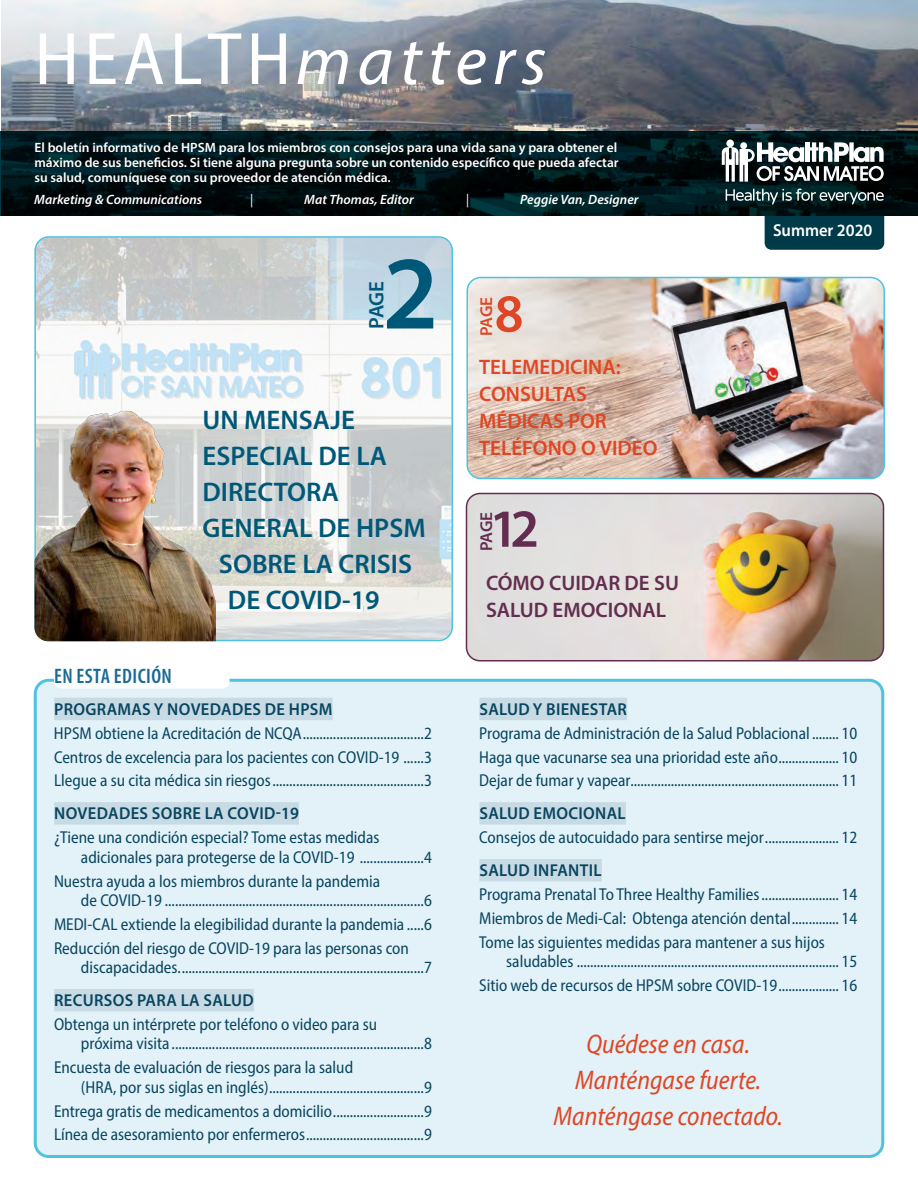
<style>
.page{position:relative;width:918px;height:1188px;background:#fff}
.page>*{position:absolute;margin:0;border:0;box-sizing:border-box;transform-origin:0 0}
.t1{font:600 105px "Myriad Pro";color:#005878}
.t2{font:italic 69px "Myriad Pro";letter-spacing:.09em;color:#fff}
.t3{font:600 54px "Myriad Pro";color:#632d4f}
.t4{font:600 54px "Myriad Pro";color:#df4625}
.t5{font:600 27px "Myriad Pro";color:#005878}
.t6{font:italic semi-condensed 27px/36px "Myriad Pro";color:#df4625;text-align:center;scale:.96 1}
.t7{font:600 21px/27px "Myriad Pro";color:#df4625}
.t8{font:600 21px/27px "Myriad Pro";color:#632d4f}
.t9{font:600 condensed 21px "Myriad Pro";letter-spacing:.02em;color:#186a95}
.t10{font:600 21px "Myriad Pro";color:#005878}
.t11{font:semi-condensed 17.25px/19.5px "Myriad Pro";color:#08455f;scale:.96 1}
.t12{font:600 17.25px "Myriad Pro";letter-spacing:.02em;color:#08455f;scale:.96 1}
.t13{font:600 17.25px "Myriad Pro";color:#fff;scale:.96 1}
.t14{font:600 17.25px "Myriad Pro";color:#df4625}
.t15{font:600 17.25px "Myriad Pro";color:#632d4f}
.t16{font:600 13.5px/15px "Myriad Pro";color:#fff;text-align:justify}
.t17{font:italic 600 13.5px "Myriad Pro";color:#fff}
.t18{font:13.5px "Myriad Pro";color:#fff}
.t19{font:semi-condensed 13.5px "Myriad Pro";color:#fff}
.s1{font-style:normal;font-stretch:semi-condensed;font-size:75px}
</style>
<div class="page">
<img style="left:37px;top:239px;width:414px;height:400px">
<div style="left:34px;top:236px;width:419px;height:405px;border:2px solid #4ec3e0;border-radius:14px"></div>
<img style="left:466px;top:494px;width:418px;height:165px">
<div style="left:466px;top:493px;width:418px;height:169px;border:2px solid #632d4f;border-radius:14px"></div>
<img style="left:469px;top:279px;width:414px;height:198px">
<div style="left:466px;top:277px;width:419px;height:202px;border:2px solid #4ec3e0;border-radius:14px"></div>
<img style="left:35px;top:369px;width:181px;height:272px">
<img style="left:1px;top:0;width:917px;height:132px">
<svg style="left:0;top:132px;width:918px;height:84px;background:#001216"></svg>
<div style="left:765px;top:216px;width:119px;height:34px;background:#003a48"></div>
<svg style="left:726px;top:189px;width:158px;height:16px;background:#394f51"></svg>
<svg style="left:722px;top:140px;width:162px;height:42px"></svg>
<div style="left:35px;top:680px;width:848px;height:476px;background:#e3f2f8;border-radius:14px"></div>
<div style="left:34px;top:679px;width:850px;height:479px;border:3px solid #4ec3e0;border-radius:14px"></div>
<div style="left:54px;top:662px;width:176px;height:26px;background:#fff;border-radius:7px"></div>
<div style="left:54px;top:698px;width:279px;height:22px;background:#c8dbe4"></div>
<div style="left:54px;top:802px;width:245px;height:23px;background:#c8dbe4"></div>
<div style="left:54px;top:989px;width:200px;height:22px;background:#c8dbe4"></div>
<div style="left:479px;top:698px;width:148px;height:22px;background:#c8dbe4"></div>
<div style="left:479px;top:802px;width:147px;height:23px;background:#c8dbe4"></div>
<div style="left:479px;top:859px;width:123px;height:22px;background:#c8dbe4"></div>
<p class="t2" style="left:34px;top:18px;width:514px"><span class="s1">HEALTH</span>matters</p>
<p class="t16" style="left:34px;top:139px;width:586px">El boletín informativo de HPSM para los miembros con consejos para una vida sana y para obtener el máximo de sus beneficios. Si tiene alguna pregunta sobre un contenido específico que pueda afectar su salud, comuníquese con su proveedor de atención médica.</p>
<p class="t17" style="left:34px;top:191px;width:169px">Marketing &amp; Communications</p>
<p class="t18" style="left:250px;top:191px;width:5px">|</p>
<p class="t17" style="left:304px;top:191px;width:111px">Mat Thomas, Editor</p>
<p class="t19" style="left:466px;top:191px;width:5px">|</p>
<p class="t17" style="left:520px;top:191px;width:120px">Peggie Van, Designer</p>
<p class="t1" style="left:382px;top:226px;width:58px">2</p>
<p class="t10" style="left:363px;top:329px;width:49px;rotate:-90deg">PAGE</p>
<p class="t5" style="left:202px;top:403px;width:154px">UN MENSAJE</p>
<p class="t5" style="left:202px;top:439px;width:186px">ESPECIAL DE LA</p>
<p class="t5" style="left:202px;top:475px;width:138px">DIRECTORA</p>
<p class="t5" style="left:202px;top:511px;width:225px">GENERAL DE HPSM</p>
<p class="t5" style="left:219px;top:547px;width:195px">SOBRE LA CRISIS</p>
<p class="t5" style="left:228px;top:583px;width:153px">DE COVID-19</p>
<p class="t14" style="left:475px;top:336px;width:41px;rotate:-90deg">PAGE</p>
<p class="t4" style="left:495px;top:279px;width:30px">8</p>
<p class="t7" style="left:479px;top:353px;width:180px">TELEMEDICINA:<br>CONSULTAS<br>MÉDICAS POR<br>TELÉFONO O VIDEO</p>
<p class="t3" style="left:489px;top:494px;width:51px">12</p>
<p class="t15" style="left:475px;top:551px;width:41px;rotate:-90deg">PAGE</p>
<p class="t8" style="left:486px;top:568px;width:195px">CÓMO CUIDAR DE SU<br>SALUD EMOCIONAL</p>
<p class="t13" style="left:773px;top:219px;width:105px">Summer 2020</p>
<h2 class="t9" style="left:54px;top:663px;width:119px">EN ESTA EDICIÓN</h2>
<p class="t12" style="left:54px;top:698px;width:292px">PROGRAMAS Y NOVEDADES DE HPSM</p>
<p class="t11" style="left:54px;top:723px;width:395px">HPSM obtiene la Acreditación de NCQA....................................2</p>
<p class="t11" style="left:54px;top:747px;width:395px">Centros de excelencia para los pacientes con COVID-19 ......3</p>
<p class="t11" style="left:54px;top:771px;width:395px">Llegue a su cita médica sin riesgos.............................................3</p>
<p class="t12" style="left:54px;top:803px;width:256px">NOVEDADES SOBRE LA COVID-19</p>
<p class="t11" style="left:81px;top:827px;width:367px;text-indent:-27px">¿Tiene una condición especial? Tome estas medidas adicionales para protegerse de la COVID-19 ...................4</p>
<p class="t11" style="left:81px;top:871px;width:367px;text-indent:-27px">Nuestra ayuda a los miembros durante la pandemia<br>de COVID-19 .............................................................................6</p>
<p class="t11" style="left:54px;top:914px;width:395px">MEDI-CAL extiende la elegibilidad durante la pandemia .....6</p>
<p class="t11" style="left:81px;top:938px;width:367px;text-indent:-27px">Reducción del riesgo de COVID-19 para las personas con discapacidades.........................................................................7</p>
<p class="t12" style="left:54px;top:989px;width:210px">RECURSOS PARA LA SALUD</p>
<p class="t11" style="left:81px;top:1014px;width:367px;text-indent:-27px">Obtenga un intérprete por teléfono o video para su próxima visita ...........................................................................8</p>
<p class="t11" style="left:81px;top:1058px;width:367px;text-indent:-27px">Encuesta de evaluación de riesgos para la salud<br>(HRA, por sus siglas en inglés)..............................................9</p>
<p class="t11" style="left:54px;top:1101px;width:395px">Entrega gratis de medicamentos a domicilio...........................9</p>
<p class="t11" style="left:54px;top:1125px;width:395px">Línea de asesoramiento por enfermeros...................................9</p>
<p class="t12" style="left:479px;top:698px;width:155px">SALUD Y BIENESTAR</p>
<p class="t11" style="left:479px;top:723px;width:395px">Programa de Administración de la Salud Poblacional ........ 10</p>
<p class="t11" style="left:479px;top:747px;width:395px">Haga que vacunarse sea una prioridad este año.................. 10</p>
<p class="t11" style="left:479px;top:771px;width:395px">Dejar de fumar y vapear.............................................................. 11</p>
<p class="t12" style="left:479px;top:803px;width:154px">SALUD EMOCIONAL</p>
<p class="t11" style="left:479px;top:827px;width:395px">Consejos de autocuidado para sentirse mejor...................... 12</p>
<p class="t12" style="left:479px;top:859px;width:129px">SALUD INFANTIL</p>
<p class="t11" style="left:479px;top:884px;width:395px">Programa Prenatal To Three Healthy Families....................... 14</p>
<p class="t11" style="left:479px;top:908px;width:395px">Miembros de Medi-Cal: Obtenga atención dental.............. 14</p>
<p class="t11" style="left:506px;top:932px;width:367px;text-indent:-27px">Tome las siguientes medidas para mantener a sus hijos saludables .............................................................................. 15</p>
<p class="t11" style="left:479px;top:975px;width:395px">Sitio web de recursos de HPSM sobre COVID-19.................. 16</p>
<p class="t6" style="left:554px;top:1026px;width:240px">Quédese en casa.<br>Manténgase fuerte.<br>Manténgase conectado.</p>
</div>
